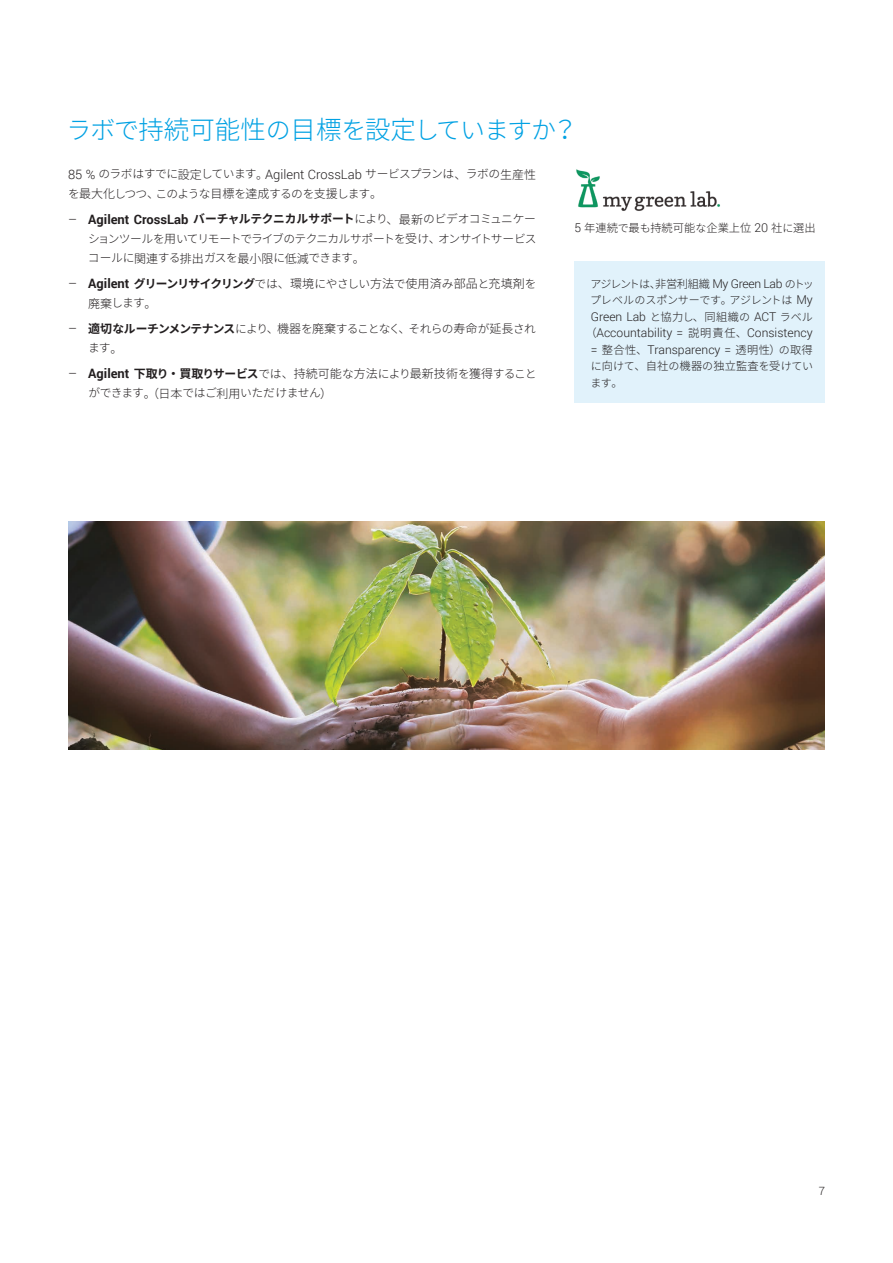
<style>
.page{position:relative;width:893px;height:1263px;background:#fff}
.page>*{position:absolute;margin:0;border:0;box-sizing:border-box;transform-origin:0 0}
.BROCHURE_int_head_bl{font:300 25.05px "Noto Sans CJ Kjp";letter-spacing:-.045em;color:#00a1e3}
.t1{font:700 12.9px "Roboto";color:#231f20}
.BROCHURE_callout_tex{font:300 12.15px/16.5px "Roboto";color:#231f20;text-align:center}
.BROCHURE_callout_tex-2{font:300 12.15px "Roboto";letter-spacing:-.025em;color:#231f20}
.t2{font:300 12px/19.5px "Noto Sans CJ Kjp";letter-spacing:.005em;color:#231f20}
.t3{font:300 11.7px/19.5px "Noto Sans CJ Kjp";letter-spacing:-.06em;color:#231f20}
.t4{font:300 11.7px "Noto Sans CJ Kjp";letter-spacing:-.04em;color:#231f20}
.t5{font:300 11.4px "Roboto";color:#231f20}
.BROCHURE_callout_tex-3{font:300 11.25px "Noto Sans CJ Kjp";color:#231f20}
.BROCHURE_callout_tex-4{font:300 10.95px "Noto Sans CJ Kjp";letter-spacing:-.025em;color:#231f20}
.s1{font-size:25.5px}
.s2{font-family:"Roboto";font-size:12.9px}
.s3{font-size:12px}
.s4{font-weight:300}
.s5{font-family:"Noto Sans CJ Kjp";font-size:11.7px}
.s6{font-family:"Noto Sans CJ Kjp";font-weight:300;font-size:11.7px}
.s7{font-family:"Noto Sans CJ Kjp";font-weight:300;font-size:12px}
.s8{font-family:"Roboto";font-weight:700;font-size:12.9px}
.s9{font-weight:700;font-size:11.7px}
.s10{font-size:11.7px}
.s11{font-weight:700;font-size:12px}
.s12{font-weight:700}
.s13{font-family:"Roboto";font-size:12.15px}
.s14{font-size:10.95px}
.s15{font-family:"Noto Sans CJ Kjp";font-size:10.95px}
.s16{font-family:"Noto Sans CJ Kjp";font-size:11.25px}
.s17{font-size:11.25px}
</style>
<div class="page">
<div style="left:574px;top:262px;width:251px;height:141px;background:#e1f2fb"></div>
<img style="left:68px;top:522px;width:757px;height:227px">
<img style="left:576px;top:169px;width:144px;height:42px">
<p class="BROCHURE_int_head_bl" style="left:66px;top:115px;width:513px">ラボで<span class="s1">持続可能性</span>の<span class="s1">目標</span>を<span class="s1">設定</span>していますか<span class="s1">？</span></p>
<p class="t3" style="left:68px;top:165px;width:470px"><span class="s2">85 %</span> のラボはすでに<span class="s3">設定</span>しています<span class="s3">。</span><span class="s2">Agilent CrossLab</span> サービスプランは<span class="s3">、</span>ラボの<span class="s3">生産性</span>を<span class="s3">最大化</span>しつつ<span class="s3">、</span>このような<span class="s3">目標</span>を<span class="s3">達成</span>するのを<span class="s3">支援</span>します<span class="s3">。</span></p>
<p class="t1" style="left:68px;top:210px;width:469px"><span class="s4">–</span> Agilent CrossLab <span class="s5">バーチャルテクニカルサポート</span><span class="s6">により</span><span class="s7">、最新</span><span class="s6">のビデオコミュニケー</span></p>
<p class="t3" style="left:88px;top:229px;width:450px">ションツールを<span class="s3">用</span>いてリモートでライブのテクニカルサポートを<span class="s3">受</span>け<span class="s3">、</span>オンサイトサービスコールに<span class="s3">関連</span>する<span class="s3">排出</span>ガスを<span class="s3">最小限</span>に<span class="s3">低減</span>できます<span class="s3">。</span></p>
<p class="t2" style="left:88px;top:274px;width:450px;text-indent:-20px"><span class="s2">–</span> <span class="s8">Agilent</span> <span class="s9">グリーンリサイクリング</span><span class="s10">では</span>、環境<span class="s10">にやさしい</span>方法<span class="s10">で</span>使用済<span class="s10">み</span>部品<span class="s10">と</span>充填剤<span class="s10">を</span>廃棄<span class="s10">します</span>。</p>
<p class="t3" style="left:88px;top:319px;width:449px;text-indent:-20px"><span class="s2">–</span> <span class="s11">適切</span><span class="s12">なルーチンメンテナンス</span>により<span class="s3">、機器</span>を<span class="s3">廃棄</span>することなく<span class="s3">、</span>それらの<span class="s3">寿命</span>が<span class="s3">延長</span>されます<span class="s3">。</span></p>
<p class="t2" style="left:68px;top:364px;width:470px"><span class="s2">–</span> <span class="s8">Agilent</span> <span class="s12">下取</span><span class="s9">り</span><span class="s12">・買取</span><span class="s9">りサービス</span><span class="s10">では</span>、持続可能<span class="s10">な</span>方法<span class="s10">により</span>最新技術<span class="s10">を</span>獲得<span class="s10">すること</span></p>
<p class="t4" style="left:88px;top:387px;width:245px">ができます<span class="s3">。（日本</span>ではご<span class="s3">利用</span>いただけません<span class="s3">）</span></p>
<p class="BROCHURE_callout_tex-3" style="left:575px;top:222px;width:243px"><span class="s13">5</span> 年連続<span class="s14">で</span>最<span class="s14">も</span>持続可能<span class="s14">な</span>企業上位 <span class="s13">20</span> 社<span class="s14">に</span>選出</p>
<p class="BROCHURE_callout_tex-2" style="left:590px;top:275px;width:225px"><span class="s15">アジレントは</span><span class="s16">、非営利組織</span> My Green Lab <span class="s15">のトッ</span></p>
<p class="BROCHURE_callout_tex-4" style="left:590px;top:294px;width:224px">プレベルのスポンサーです<span class="s17">。</span>アジレントは <span class="s13">My</span></p>
<p class="BROCHURE_callout_tex" style="left:586px;top:308px;width:229px">Green Lab <span class="s15">と</span><span class="s16">協力</span><span class="s15">し</span><span class="s16">、同組織</span><span class="s15">の</span> ACT <span class="s15">ラベル</span><span class="s16">（</span>Accountability = <span class="s16">説明責任、</span>Consistency = <span class="s16">整合性、</span>Transparency = <span class="s16">透明性）</span><span class="s15">の</span><span class="s16">取得</span></p>
<p class="BROCHURE_callout_tex-3" style="left:591px;top:360px;width:224px"><span class="s14">に</span>向<span class="s14">けて</span>、自社<span class="s14">の</span>機器<span class="s14">の</span>独立監査<span class="s14">を</span>受<span class="s14">けてい</span></p>
<p class="BROCHURE_callout_tex-4" style="left:591px;top:377px;width:34px">ます<span class="s17">。</span></p>
<p class="t5" style="left:819px;top:1183px;width:8px">7</p>
</div>
